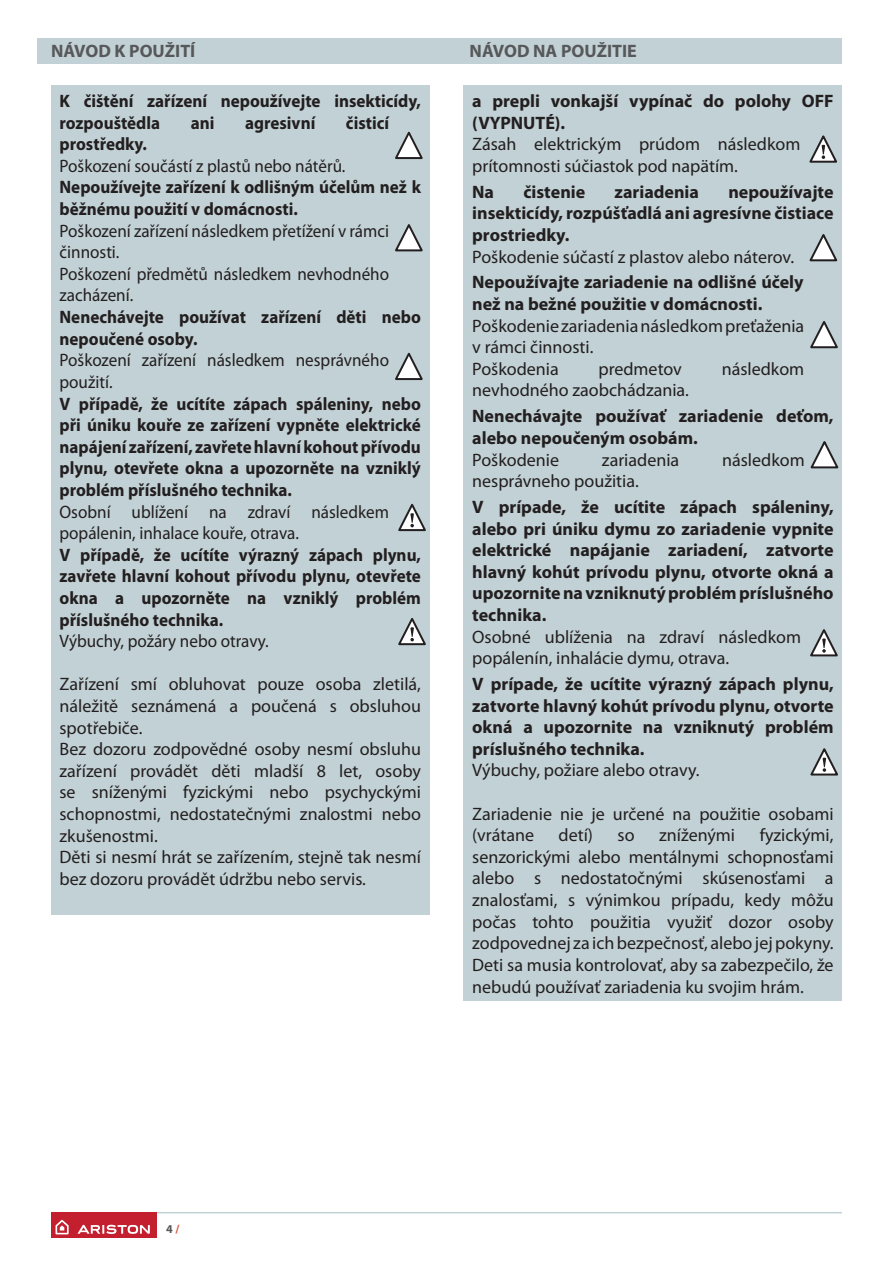
<style>
.page{position:relative;width:893px;height:1263px;background:#fff}
.page>*{position:absolute;margin:0;border:0;box-sizing:border-box;transform-origin:0 0}
.t1{font:18px/21.6px "Myriad Pro";color:#231f20}
.t2{font:700 18px/21.6px "Myriad Pro";color:#231f20}
.t3{font:700 18px/21.6px "Myriad Pro";color:#231f20;scale:.95 1}
.t4{font:18px/21.6px "Myriad Pro";color:#231f20;scale:.95 1}
.t5{font:700 18px "Myriad Pro";color:#57585a}
.t6{font:700 12px "Myriad Pro";color:#57585a}
.s1{color:#d5553f}
</style>
<div class="page">
<hr style="left:51px;top:1212px;width:791px;height:1px;background:#c2d1d5">
<div style="left:51px;top:1212px;width:106px;height:26px;background:#c41f2e"></div>
<svg style="left:56px;top:1220px;width:13px;height:14px"></svg>
<svg style="left:77px;top:1225px;width:73px;height:9px"></svg>
<div style="left:38px;top:38px;width:804px;height:26px;background:#c2d1d5"></div>
<div style="left:51px;top:85px;width:378px;height:829px;background:#c2d1d5"></div>
<svg style="left:395px;top:224px;width:28px;height:28px"></svg>
<svg style="left:395px;top:352px;width:28px;height:29px"></svg>
<svg style="left:398px;top:503px;width:28px;height:29px"></svg>
<svg style="left:398px;top:618px;width:28px;height:28px"></svg>
<svg style="left:395px;top:131px;width:28px;height:29px"></svg>
<div style="left:464px;top:85px;width:378px;height:916px;background:#c2d1d5"></div>
<svg style="left:810px;top:321px;width:28px;height:28px"></svg>
<svg style="left:810px;top:441px;width:28px;height:28px"></svg>
<svg style="left:810px;top:629px;width:28px;height:28px"></svg>
<svg style="left:810px;top:748px;width:28px;height:28px"></svg>
<svg style="left:809px;top:234px;width:28px;height:28px"></svg>
<svg style="left:809px;top:135px;width:28px;height:28px"></svg>
<p class="t5" style="left:51px;top:41px;width:146px">NÁVOD K POUŽITÍ</p>
<p class="t5" style="left:470px;top:41px;width:169px">NÁVOD NA POUŽITIE</p>
<p class="t3" style="left:60px;top:90px;width:382px">K čištění zařízení nepoužívejte insekticídy, rozpouštědla</p>
<p class="t2" style="left:472px;top:91px;width:363px">a prepli vonkajší vypínač do polohy OFF (VYPNUTÉ).</p>
<p class="t1" style="left:472px;top:134px;width:330px">Zásah elektrickým prúdom následkom prítomnosti súčiastok pod napätím.</p>
<p class="t2" style="left:472px;top:181px;width:23px">Na</p>
<p class="t2" style="left:523px;top:181px;width:63px">čistenie</p>
<p class="t2" style="left:615px;top:181px;width:86px">zariadenia</p>
<p class="t3" style="left:191px;top:112px;width:26px">ani</p>
<p class="t3" style="left:245px;top:112px;width:75px">agresivní</p>
<p class="t3" style="left:346px;top:112px;width:47px">čisticí</p>
<p class="t3" style="left:60px;top:134px;width:94px">prostředky.</p>
<p class="t4" style="left:60px;top:155px;width:303px">Poškození součástí z plastů nebo nátěrů.</p>
<p class="t3" style="left:60px;top:177px;width:382px">Nepoužívejte zařízení k odlišným účelům než k běžnému použití v domácnosti.</p>
<p class="t4" style="left:60px;top:220px;width:348px">Poškození zařízení následkem přetížení v rámci činnosti.<br>Poškození předmětů následkem nevhodného zacházení.</p>
<p class="t3" style="left:60px;top:306px;width:382px">Nenechávejte používat zařízení děti nebo nepoučené osoby.</p>
<p class="t4" style="left:60px;top:350px;width:348px">Poškození zařízení následkem nesprávného použití.</p>
<p class="t3" style="left:60px;top:393px;width:382px;text-align:justify">V případě, že ucítíte zápach spáleniny, nebo při úniku kouře ze zařízení vypněte elektrické napájení zařízení, zavřete hlavní kohout přívodu plynu, otevřete okna a upozorněte na vzniklý problém příslušného technika.</p>
<p class="t4" style="left:60px;top:501px;width:348px">Osobní ublížení na zdraví následkem popálenin, inhalace kouře, otrava.</p>
<p class="t3" style="left:60px;top:544px;width:382px;text-align:justify">V případě, že ucítíte výrazný zápach plynu, zavřete hlavní kohout přívodu plynu, otevřete okna a upozorněte na vzniklý problém příslušného technika.</p>
<p class="t4" style="left:60px;top:631px;width:222px">Výbuchy, požáry nebo otravy.</p>
<p class="t1" style="left:60px;top:674px;width:363px">Zařízení smí obluhovat pouze osoba zletilá, náležitě seznámená a poučená s obsluhou spotřebiče.<br>Bez dozoru zodpovědné osoby nesmí obsluhu zařízení provádět děti mladší 8 let, osoby se sníženými fyzickými nebo psychyckými schopnostmi, nedostatečnými znalostmi nebo zkušenostmi.<br>Děti si nesmí hrát se zařízením, stejně tak nesmí bez dozoru provádět údržbu nebo servis.</p>
<p class="t2" style="left:472px;top:181px;width:363px;text-align:justify;text-indent:256px">nepoužívajte insekticídy, rozpúšťadlá ani agresívne čistiace prostriedky.</p>
<p class="t1" style="left:472px;top:246px;width:323px">Poškodenie súčastí z plastov alebo náterov.</p>
<p class="t2" style="left:472px;top:272px;width:333px">Nepoužívajte zariadenie na odlišné účely než na bežné použitie v domácnosti.</p>
<p class="t1" style="left:472px;top:315px;width:334px">Poškodenie zariadenia následkom preťaženia v rámci činnosti.<br>Poškodenia</p>
<p class="t1" style="left:598px;top:358px;width:85px">predmetov</p>
<p class="t1" style="left:722px;top:358px;width:84px">následkom</p>
<p class="t1" style="left:472px;top:380px;width:218px">nevhodného zaobchádzania.</p>
<p class="t2" style="left:472px;top:406px;width:363px">Nenechávajte používať zariadenie deťom, alebo nepoučeným osobám.</p>
<p class="t1" style="left:472px;top:449px;width:88px">Poškodenie</p>
<p class="t1" style="left:602px;top:449px;width:79px">zariadenia</p>
<p class="t1" style="left:722px;top:449px;width:84px">následkom</p>
<p class="t1" style="left:472px;top:471px;width:168px">nesprávneho použitia.</p>
<p class="t2" style="left:472px;top:496px;width:363px;text-align:justify">V prípade, že ucítite zápach spáleniny, alebo pri úniku dymu zo zariadenie vypnite elektrické napájanie zariadení, zatvorte hlavný kohút prívodu plynu, otvorte okná a upozornite na vzniknutý problém príslušného technika.</p>
<p class="t1" style="left:472px;top:626px;width:330px">Osobné ublíženia na zdraví následkom popálenín, inhalácie dymu, otrava.</p>
<p class="t2" style="left:472px;top:673px;width:363px;text-align:justify">V prípade, že ucítite výrazný zápach plynu, zatvorte hlavný kohút prívodu plynu, otvorte okná a upozornite na vzniknutý problém príslušného technika.</p>
<p class="t1" style="left:472px;top:760px;width:229px">Výbuchy, požiare alebo otravy.</p>
<p class="t1" style="left:472px;top:803px;width:363px">Zariadenie nie je určené na použitie osobami (vrátane</p>
<p class="t1" style="left:472px;top:825px;width:363px;text-align:justify;text-indent:288px">fyzickými, senzorickými alebo mentálnymi schopnosťami alebo s nedostatočnými skúsenosťami a znalosťami, s výnimkou prípadu, kedy môžu počas tohto použitia využiť dozor osoby zodpovednej za ich bezpečnosť, alebo jej pokyny.<br>Deti sa musia kontrolovať, aby sa zabezpečilo, že nebudú používať zariadenia ku svojim hrám.</p>
<p class="t1" style="left:559px;top:825px;width:36px">detí)</p>
<p class="t1" style="left:618px;top:825px;width:19px">so</p>
<p class="t1" style="left:659px;top:825px;width:77px">zníženými</p>
<p class="t6" style="left:166px;top:1222px;width:15px">4<span class="s1">/</span></p>
</div>
